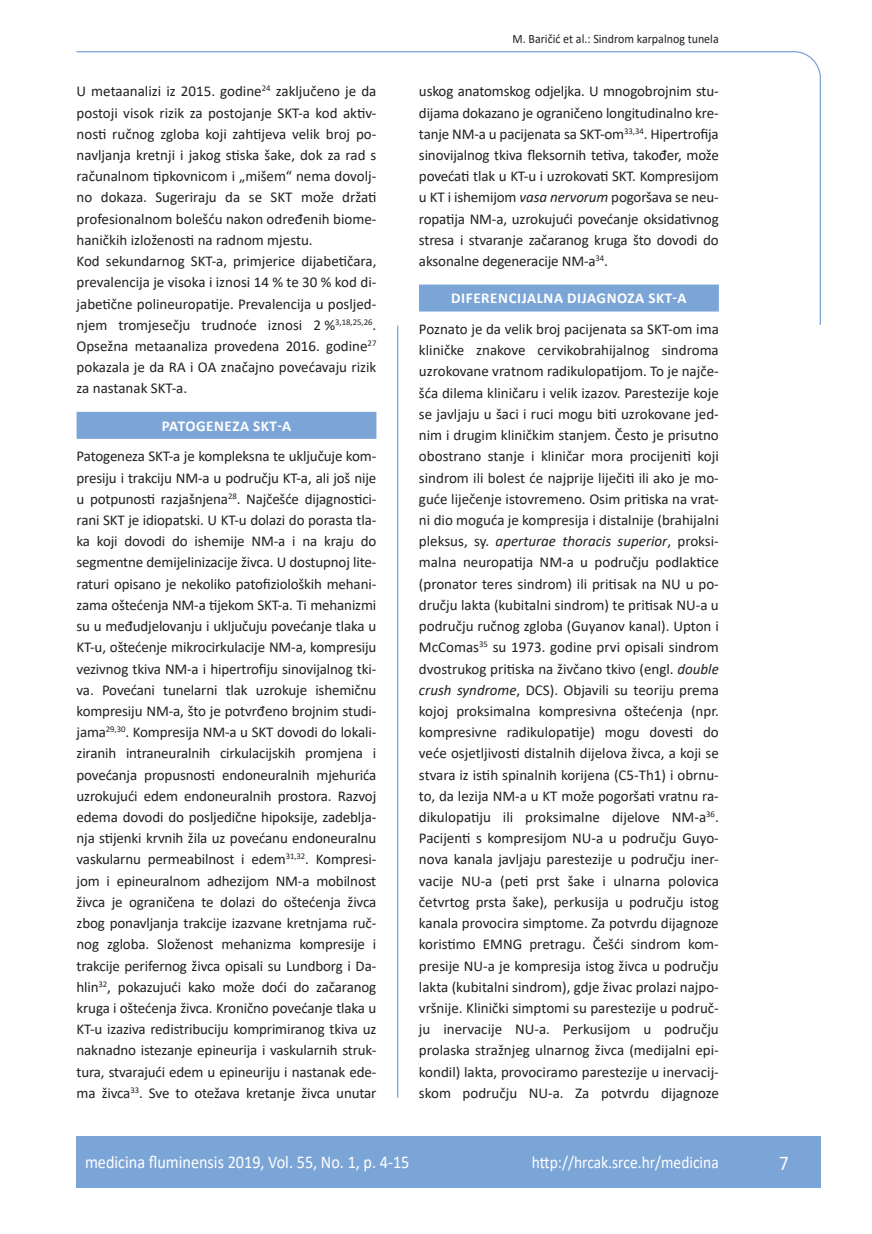
<style>
.page{position:relative;width:872px;height:1234px;background:#fff}
.page>*{position:absolute;margin:0;border:0;box-sizing:border-box;transform-origin:0 0}
.t1{font:21px "Calibri";color:#fff;scale:.9 1}
.t2{font:18px "Calibri";color:#fff;scale:.9 1}
.t3{font:17.25px "Calibri";color:#fff;scale:.9 1}
.osnovni_tekst{font:15px/21.1px "Calibri";letter-spacing:-.01em;color:#231f20;text-align:justify}
.naslov_ruler{font:700 15px "Calibri";letter-spacing:.04em;color:#fff}
.glava{font:12.75px "Calibri";color:#231f20;scale:.94 1}
.s1{font-style:italic}
</style>
<div class="page">
<svg style="left:76px;top:51px;width:745px;height:275px"></svg>
<hr style="left:397px;top:325px;width:1px;height:772px;background:#7ca5d7">
<div style="left:77px;top:1135px;width:744px;height:51px;background:#7ca5d7"></div>
<div style="left:77px;top:412px;width:299px;height:27px;background:#7ca5d7"></div>
<div style="left:419px;top:284px;width:300px;height:27px;background:#7ca5d7"></div>
<p class="osnovni_tekst" style="left:77px;top:80px;width:301px">U metaanalizi iz 2015. godine<sup>24</sup> zaključeno je da postoji visok rizik za postojanje SKT-a kod aktiv&shy;nosti ručnog zgloba koji zahtijeva velik broj po&shy;navljanja kretnji i jakog stiska šake, dok za rad s računalnom tipkovnicom i „mišem“ nema dovolj&shy;no dokaza. Sugeriraju da se SKT može držati profesionalnom bolešću nakon određenih biome&shy;haničkih izloženosti na radnom mjestu.</p>
<p class="osnovni_tekst" style="left:77px;top:250px;width:301px">Kod sekundarnog SKT-a, primjerice dijabetičara, prevalencija je visoka i iznosi 14 % te 30 % kod di&shy;jabetične polineuropatije. Prevalencija u posljed&shy;njem tromjesečju trudnoće iznosi 2 %<sup>3,18,25,26</sup>.<br>Opsežna metaanaliza provedena 2016. godine<sup>27 </sup>pokazala je da RA i OA značajno povećavaju rizik za nastanak SKT-a.</p>
<p class="naslov_ruler" style="left:162px;top:415px;width:131px">PATOGENEZA SKT-A</p>
<p class="osnovni_tekst" style="left:77px;top:445px;width:301px">Patogeneza SKT-a je kompleksna te uključuje kom&shy;presiju i trakciju NM-a u području KT-a, ali još nije u potpunosti razjašnjena<sup>28</sup>. Najčešće dijagnostici&shy;rani SKT je idiopatski. U KT-u dolazi do porasta tla&shy;ka koji dovodi do ishemije NM-a i na kraju do segmentne demijelinizacije živca. U dostupnoj lite&shy;raturi opisano je nekoliko patofizioloških mehani&shy;zama oštećenja NM-a tijekom SKT-a. Ti mehanizmi su u međudjelovanju i uključuju povećanje tlaka u KT-u, oštećenje mikrocirkulacije NM-a, kompresiju vezivnog tkiva NM-a i hipertrofiju sinovijalnog tki&shy;va. Povećani tunelarni tlak uzrokuje ishemičnu kompresiju NM-a, što je potvrđeno brojnim studi&shy;jama<sup>29,30</sup>. Kompresija NM-a u SKT dovodi do lokali&shy;ziranih intraneuralnih cirkulacijskih promjena i povećanja propusnosti endoneuralnih mjehurića uzrokujući edem endoneuralnih prostora. Razvoj edema dovodi do posljedične hipoksije, zadeblja&shy;nja stijenki krvnih žila uz povećanu endoneuralnu vaskularnu permeabilnost i edem<sup>31,32</sup>. Kompresi&shy;jom i epineuralnom adhezijom NM-a mobilnost živca je ograničena te dolazi do oštećenja živca zbog ponavljanja trakcije izazvane kretnjama ruč&shy;nog zgloba. Složenost mehanizma kompresije i trakcije perifernog živca opisali su Lundborg i Da&shy;hlin<sup>32</sup>, pokazujući kako može doći do začaranog kruga i oštećenja živca. Kronično povećanje tlaka u KT-u izaziva redistribuciju komprimiranog tkiva uz naknadno istezanje epineurija i vaskularnih struk&shy;tura, stvarajući edem u epineuriju i nastanak ede&shy;ma živca<sup>33</sup>. Sve to otežava kretanje živca unutar</p>
<p class="glava" style="left:512px;top:29px;width:221px">M. Baričić et al.: Sindrom karpalnog tunela</p>
<p class="osnovni_tekst" style="left:419px;top:80px;width:301px">uskog anatomskog odjeljka. U mnogobrojnim stu&shy;dijama dokazano je ograničeno longitudinalno kre&shy;tanje NM-a u pacijenata sa SKT-om<sup>33,34</sup>. Hipertrofija sinovijalnog tkiva fleksornih tetiva, također, može povećati tlak u KT-u i uzrokovati SKT. Kompresijom u KT i ishemijom <span class="s1">vasa nervorum</span> pogoršava se neu&shy;ropatija NM-a, uzrokujući povećanje oksidativnog stresa i stvaranje začaranog kruga što dovodi do aksonalne degeneracije NM-a<sup>34</sup>.</p>
<p class="naslov_ruler" style="left:451px;top:288px;width:237px">DIFERENCIJALNA DIJAGNOZA SKT-A</p>
<p class="osnovni_tekst" style="left:419px;top:318px;width:301px">Poznato je da velik broj pacijenata sa SKT-om ima kliničke znakove cervikobrahijalnog sindroma uzrokovane vratnom radikulopatijom. To je najče&shy;šća dilema kliničaru i velik izazov. Parestezije koje se javljaju u šaci i ruci mogu biti uzrokovane jed&shy;nim i drugim kliničkim stanjem. Često je prisutno obostrano stanje i kliničar mora procijeniti koji sindrom ili bolest će najprije liječiti ili ako je mo&shy;guće liječenje istovremeno. Osim pritiska na vrat&shy;ni dio moguća je kompresija i distalnije (brahijalni pleksus, sy. <span class="s1">aperturae thoracis superior</span>, proksi&shy;malna neuropatija NM-a u području podlaktice (pronator teres sindrom) ili pritisak na NU u po&shy;dručju lakta (kubitalni sindrom) te pritisak NU-a u području ručnog zgloba (Guyanov kanal). Upton i McComas<sup>35</sup> su 1973. godine prvi opisali sindrom dvostrukog pritiska na živčano tkivo (engl. <span class="s1">double crush syndrome</span>, DCS). Objavili su teoriju prema kojoj proksimalna kompresivna oštećenja (npr. kompresivne radikulopatije) mogu dovesti do veće osjetljivosti distalnih dijelova živca, a koji se stvara iz istih spinalnih korijena (C5-Th1) i obrnu&shy;to, da lezija NM-a u KT može pogoršati vratnu ra&shy;dikulopatiju ili proksimalne dijelove NM-a<sup>36</sup>.<br>Pacijenti s kompresijom NU-a u području Guyo&shy;nova kanala javljaju parestezije u području iner&shy;vacije NU-a (peti prst šake i ulnarna polovica četvrtog prsta šake), perkusija u području istog kanala provocira simptome. Za potvrdu dijagnoze koristimo EMNG pretragu. Češći sindrom kom&shy;presije NU-a je kompresija istog živca u području lakta (kubitalni sindrom), gdje živac prolazi najpo&shy;vršnije. Klinički simptomi su parestezije u područ&shy;ju inervacije NU-a. Perkusijom u području prolaska stražnjeg ulnarnog živca (medijalni epi&shy;kondil) lakta, provociramo parestezije u inervacij&shy;skom području NU-a. Za potvrdu dijagnoze</p>
<p class="t2" style="left:85px;top:1149px;width:362px">medicina fluminensis 2019, Vol. 55, No. 1, p. 4-15</p>
<p class="t3" style="left:532px;top:1150px;width:209px">http://hrcak.srce.hr/medicina</p>
<p class="t1" style="left:779px;top:1147px;width:12px">7</p>
</div>
